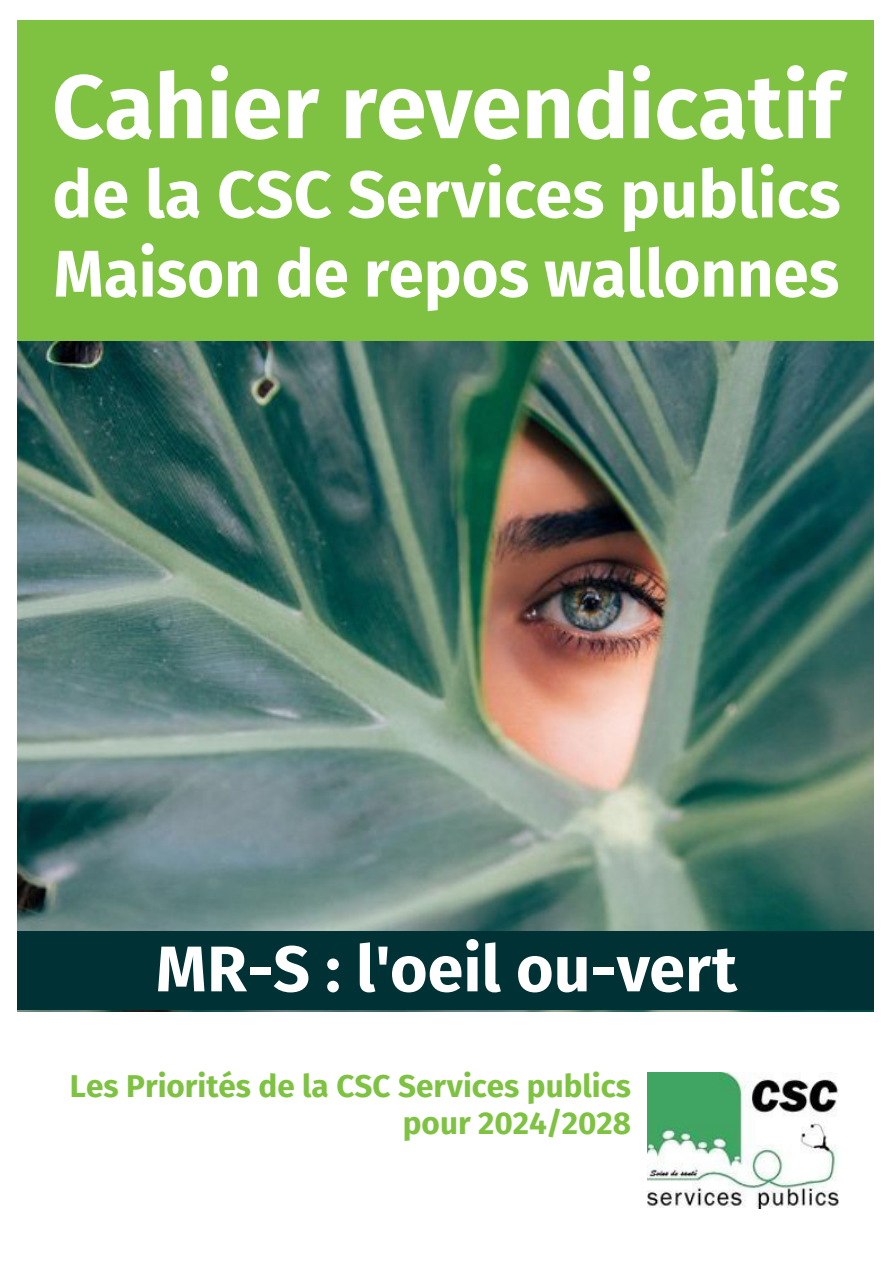
<style>
.page{position:relative;width:893px;height:1263px;background:#fff}
.page>*{position:absolute;margin:0;border:0;box-sizing:border-box;transform-origin:0 0}
.t1{font:700 90px "Fira Sans";color:#fff}
.t2{font:700 66px "Fira Sans";color:#fff}
.t3{font:700 66px "Fira Sans";color:#fff;scale:.96 1}
.t4{font:700 64.5px "Fira Sans";color:#fff}
.t5{font:700 31.5px "Fira Sans";color:#7ec242}
</style>
<div class="page">
<div style="left:17px;top:20px;width:857px;height:321px;background:#7fc241"></div>
<img style="left:17px;top:341px;width:857px;height:670px">
<div style="left:17px;top:931px;width:857px;height:79px;background:#003235"></div>
<img style="left:648px;top:1073px;width:191px;height:136px">
<p class="t1" style="left:52px;top:31px;width:790px">Cahier revendicatif</p>
<p class="t2" style="left:52px;top:139px;width:790px">de la CSC Services publics</p>
<p class="t3" style="left:54px;top:218px;width:820px">Maison de repos wallonnes</p>
<p class="t4" style="left:156px;top:914px;width:583px">MR-S : l'oeil ou-vert</p>
<p class="t5" style="left:70px;top:1059px;width:563px">Les Priorités de la CSC Services publics</p>
<p class="t5" style="left:403px;top:1097px;width:230px">pour 2024/2028</p>
</div>
